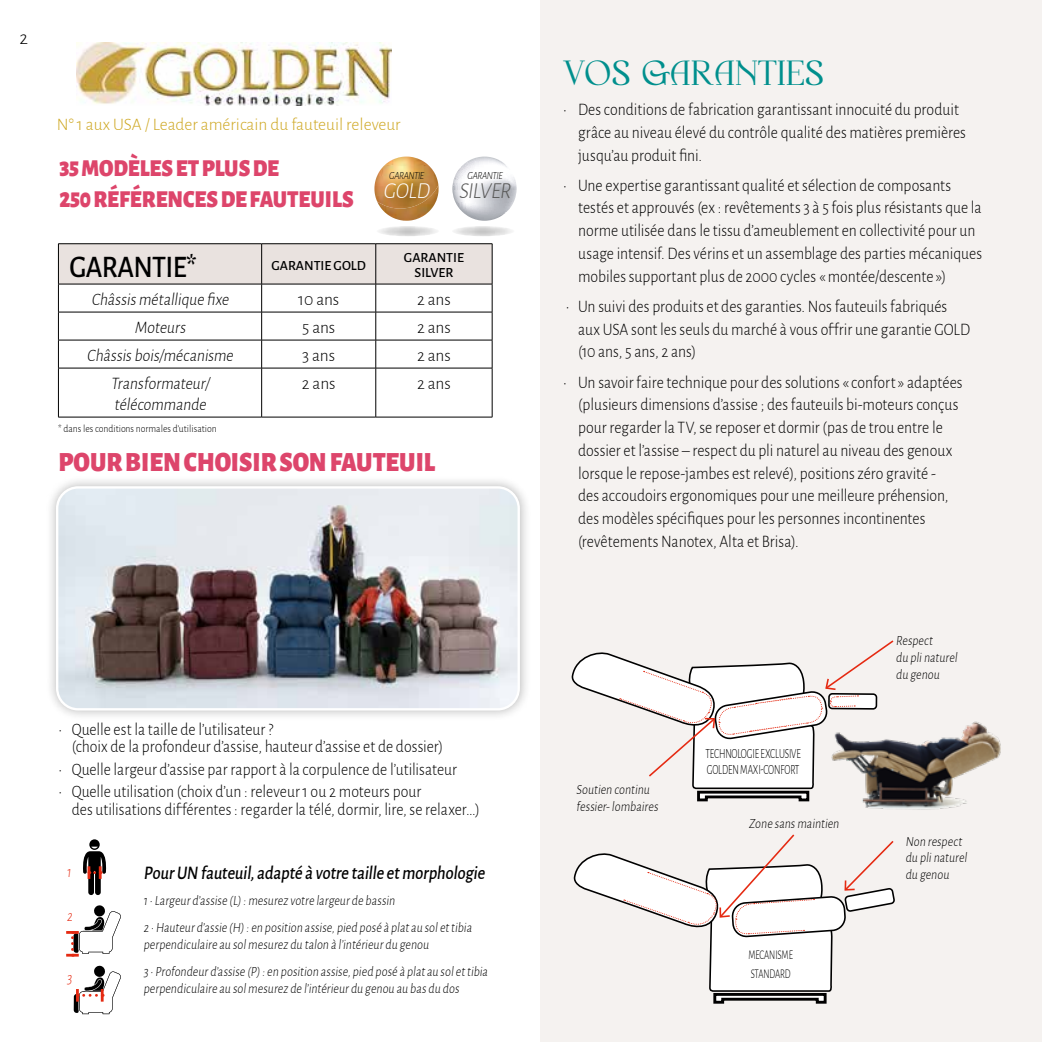
<style>
.page{position:relative;width:1042px;height:1042px;background:#fff}
.page>*{position:absolute;margin:0;border:0;box-sizing:border-box;transform-origin:0 0}
.t1{font:33.25px "Bella Queta";color:#008f8d}
.t2{font:500 31.5px "Alegreya Sans";letter-spacing:-.02em;color:#000;scale:.9 1}
.t3{font:900 28px "Alegreya Sans";color:#dd456b;scale:.9 1}
.t4{font:900 24.5px/31px "Alegreya Sans";color:#dd456b;scale:.9 1}
.t5{font:300 22.93px "Alegreya Sans";color:#575756;scale:.9 1}
.t6{font:300 22.93px "Alegreya Sans";color:#fff;scale:.9 1}
.t7{font:500 19.25px "Alegreya Sans";color:#000;scale:.85 1}
.t8{font:300 19.25px "Alegreya Sans";color:#000}
.t9{font:300 17.5px/22.8px "Alegreya Sans";color:#000;scale:.9 1}
.t10{font:300 17.5px "Alegreya Sans";color:#cea721}
.t11{font:300 17.5px "Alegreya Sans";color:#000}
.t12{font:300 15.75px "Alegreya Sans";color:#e52a12;scale:.8 1}
.t13{font:300 14px/16.8px "Alegreya Sans";letter-spacing:-.01em;color:#000;scale:.85 1}
.t14{font:300 14px/15.8px "Alegreya Sans";letter-spacing:-.01em;color:#000;scale:.68 1}
.t15{font:500 14px/15px "Alegreya Sans";color:#000;text-align:center}
.t16{font:300 13.3px/18.4px "Alegreya Sans";letter-spacing:-.01em;color:#000;scale:.68 1}
.t17{font:300 10.85px "Alegreya Sans";color:#000;scale:.83 1}
.t18{font:300 10.5px "Alegreya Sans";color:#000;scale:.93 1}
</style>
<div class="page">
<div style="left:541px;top:0;width:501px;height:1042px;background:#f5f2f0"></div>
<img style="left:77px;top:43px;width:314px;height:63px">
<svg style="left:83px;top:839px;width:23px;height:56px"></svg>
<svg style="left:66px;top:905px;width:55px;height:51px"></svg>
<svg style="left:74px;top:965px;width:47px;height:49px"></svg>
<svg style="left:571px;top:640px;width:324px;height:364px"></svg>
<svg style="left:452px;top:157px;width:64px;height:64px"></svg>
<svg style="left:374px;top:161px;width:63px;height:27px"></svg>
<img style="left:403px;top:179px;width:36px;height:6px">
<img style="left:377px;top:185px;width:62px;height:36px">
<img style="left:403px;top:157px;width:21px;height:5px">
<img style="left:375px;top:157px;width:28px;height:28px">
<svg style="left:452px;top:226px;width:63px;height:10px"></svg>
<svg style="left:376px;top:226px;width:63px;height:10px"></svg>
<svg style="left:59px;top:369px;width:433px;height:48px"></svg>
<hr style="left:58px;top:243px;width:204px;height:1px;background:#000">
<hr style="left:262px;top:243px;width:114px;height:1px;background:#000">
<hr style="left:376px;top:243px;width:116px;height:1px;background:#000">
<svg style="left:58px;top:244px;width:435px;height:124px"></svg>
<hr style="left:58px;top:368px;width:204px;height:1px;background:#000">
<hr style="left:58px;top:368px;width:1px;height:49px;background:#000">
<hr style="left:262px;top:368px;width:114px;height:1px;background:#000">
<hr style="left:261px;top:368px;width:1px;height:49px;background:#000">
<hr style="left:376px;top:368px;width:116px;height:1px;background:#000">
<hr style="left:375px;top:368px;width:1px;height:49px;background:#000">
<hr style="left:492px;top:368px;width:1px;height:49px;background:#000">
<hr style="left:58px;top:417px;width:204px;height:1px;background:#000">
<hr style="left:262px;top:417px;width:114px;height:1px;background:#000">
<hr style="left:376px;top:417px;width:116px;height:1px;background:#000">
<div style="left:45px;top:475px;width:486px;height:247px;background:#000;opacity:.3"></div>
<img style="left:57px;top:487px;width:462px;height:222px">
<div style="left:56px;top:486px;width:464px;height:224px;border:2px solid #fff;border-radius:21px"></div>
<img style="left:817px;top:710px;width:184px;height:109px">
<p class="t8" style="left:19px;top:25px;width:10px">2</p>
<p class="t10" style="left:57px;top:113px;width:345px">N° 1 aux USA / Leader américain du fauteuil releveur</p>
<h3 class="t4" style="left:60px;top:151px;width:328px">35 MODÈLES ET PLUS DE<br>250 RÉFÉRENCES DE FAUTEUILS</h3>
<p class="t17" style="left:389px;top:168px;width:46px">GARANTIE</p>
<h3 class="t6" style="left:383px;top:176px;width:57px">GOLD</h3>
<p class="t17" style="left:467px;top:168px;width:46px">GARANTIE</p>
<h3 class="t5" style="left:459px;top:176px;width:64px">SILVER</h3>
<h2 class="t2" style="left:69px;top:244px;width:143px">GARANTIE*</h2>
<p class="t15" style="left:271px;top:257px;width:96px">GARANTIE GOLD</p>
<p class="t15" style="left:404px;top:249px;width:61px">GARANTIE<br>SILVER</p>
<p class="t9" style="left:91px;top:287px;width:157px">Châssis métallique fixe</p>
<p class="t11" style="left:298px;top:288px;width:43px">10 ans</p>
<p class="t11" style="left:417px;top:288px;width:35px">2 ans</p>
<p class="t9" style="left:135px;top:315px;width:62px">Moteurs</p>
<p class="t11" style="left:302px;top:316px;width:35px">5 ans</p>
<p class="t11" style="left:417px;top:316px;width:35px">2 ans</p>
<p class="t9" style="left:87px;top:343px;width:167px">Châssis bois/mécanisme</p>
<p class="t11" style="left:302px;top:344px;width:35px">3 ans</p>
<p class="t11" style="left:417px;top:344px;width:35px">2 ans</p>
<p class="t9" style="left:111px;top:372px;width:114px;line-height:21px">Transformateur/ télécommande</p>
<p class="t11" style="left:302px;top:372px;width:35px">2 ans</p>
<p class="t11" style="left:417px;top:372px;width:35px">2 ans</p>
<p class="t18" style="left:58px;top:421px;width:172px">* dans les conditions normales d’utilisation</p>
<h3 class="t3" style="left:59px;top:439px;width:420px">POUR BIEN CHOISIR SON FAUTEUIL</h3>
<p class="t9" style="left:72px;top:720px;width:414px;line-height:17.5px;text-indent:-13px">• Quelle est la taille de l’utilisateur ?<br>(choix de la profondeur d’assise, hauteur d’assise et de dossier)</p>
<p class="t9" style="left:58px;top:757px;width:444px">• Quelle largeur d’assise par rapport à la corpulence de l’utilisateur</p>
<p class="t9" style="left:72px;top:782px;width:455px;line-height:17.5px;text-indent:-13px">• Quelle utilisation (choix d’un : releveur 1 ou 2 moteurs pour<br>des utilisations différentes : regarder la télé, dormir, lire, se relaxer...)</p>
<p class="t12" style="left:67px;top:862px;width:10px">1</p>
<p class="t12" style="left:67px;top:905px;width:12px">2</p>
<p class="t12" style="left:67px;top:967px;width:11px">3</p>
<p class="t7" style="left:143px;top:859px;width:407px">PourUN fauteuil,adapté à votre taille etmorphologie</p>
<p class="t13" style="left:143px;top:887px;width:390px;line-height:26.8px">1 •Largeurd’assise (L):mesurez votre largeurde bassin<br>2 •Hauteurd’assie (H):en position assise,pied posé à platau solettibia</p>
<p class="t13" style="left:143px;top:930px;width:409px;line-height:26.8px">perpendiculaire au solmesurez du talon à l’intérieurdu genou<br>3 •Profondeurd’assise (P):en position assise,pied posé à platau solettibia</p>
<p class="t13" style="left:143px;top:979px;width:375px">perpendiculaire au solmesurez de l’intérieurdu genou au bas du dos</p>
<h1 class="t1" style="left:563px;top:53px;width:262px">VOS GARANTIES</h1>
<p class="t9" style="left:578px;top:97px;width:432px;text-indent:-15px">• Des conditions de fabrication garantissant innocuité du produit grâce au niveau élevé du contrôle qualité des matières premières jusqu’au produit fini.</p>
<p class="t9" style="left:578px;top:173px;width:450px;text-indent:-15px">• Une expertise garantissant qualité et sélection de composants testés et approuvés (ex : revêtements 3 à 5 fois plus résistants que la norme utilisée dans le tissu d’ameublement en collectivité pour un usage intensif. Des vérins et un assemblage des parties mécaniques mobiles supportant plus de 2000 cycles « montée/descente »)</p>
<p class="t9" style="left:578px;top:294px;width:437px;text-indent:-12px">• Un suivi des produits et des garanties. Nos fauteuils fabriqués aux USA sont les seuls du marché à vous offrir une garantie GOLD (10 ans, 5 ans, 2 ans)</p>
<p class="t9" style="left:578px;top:370px;width:429px;text-indent:-15px">• Un savoir faire technique pour des solutions « confort » adaptées (plusieurs dimensions d’assise ; des fauteuils bi-moteurs conçus pour regarder la TV, se reposer et dormir (pas de trou entre le dossier et l’assise – respect du pli naturel au niveau des genoux lorsque le repose-jambes est relevé), positions zéro gravité -<br>des accoudoirs ergonomiques pour une meilleure préhension, des modèles spécifiques pour les personnes incontinentes (revêtements Nanotex, Alta et Brisa).</p>
<p class="t13" style="left:576px;top:781px;width:100px">Soutien continu fessier-lombaires</p>
<p class="t14" style="left:705px;top:745px;width:142px">TECHNOLOGIE EXCLUSIVE<br>GOLDEN MAXI-CONFORT</p>
<p class="t13" style="left:749px;top:814px;width:110px">Zone sans maintien</p>
<p class="t16" style="left:748px;top:945px;width:67px">MECANISME<br>STANDARD</p>
<p class="t13" style="left:896px;top:632px;width:77px">Respect<br>du plinaturel du genou</p>
<p class="t13" style="left:905px;top:832px;width:77px">Non respect du plinaturel du genou</p>
</div>
